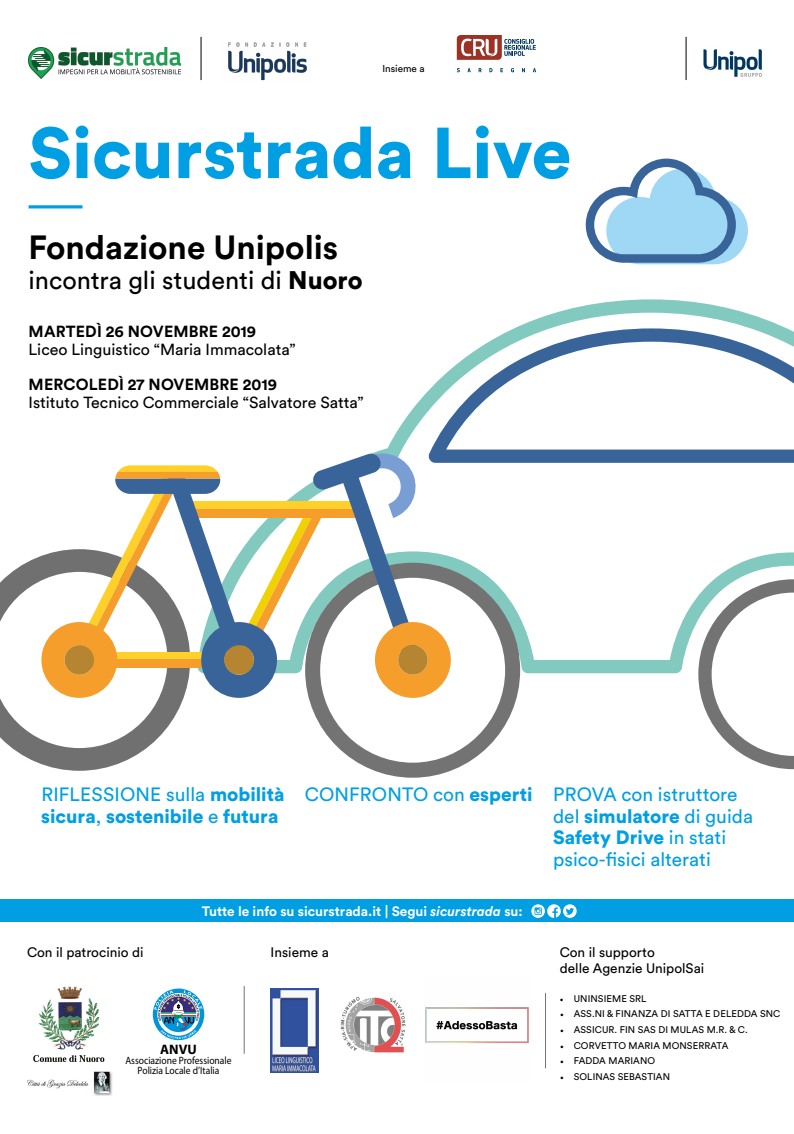
<style>
.page{position:relative;width:794px;height:1134px;background:#fff}
.page>*{position:absolute;margin:0;border:0;box-sizing:border-box;transform-origin:0 0}
.t1{font:900 71.16px "Circular Std";color:#009fe3}
.t2{font:700 33.2px "Circular Std";color:#000}
.t3{font:25.2px "Circular Std";color:#000}
.t4{font:19.08px/21.8px "Circular Std";color:#009fe3}
.t5{font:900 19.08px/21.8px "Circular Std";color:#009fe3}
.t6{font:15.96px "Circular Std";color:#000}
.t7{font:700 15.96px "Circular Std";letter-spacing:.01em;color:#000}
.t8{font:700 13.76px "Myriad Pro";color:#000}
.t9{font:13.68px/15.5px "Circular Std";color:#000}
.t10{font:700 13.6px "Circular Std";color:#fff}
.t11{font:10.6px/10.2px "Myriad Pro";color:#000;text-align:center;scale:.9 1}
.t12{font:9.92px "Circular Std";color:#000}
.t13{font:9.6px "Circular Std";letter-spacing:.01em;color:#000}
.s1{font-weight:900}
.s2{font-weight:400}
.s3{font-style:italic}
.s4{font-family:"Minion Pro"}
</style>
<div class="page">
<svg style="left:153px;top:988px;width:51px;height:52px"></svg>
<svg style="left:154px;top:990px;width:48px;height:49px"></svg>
<svg style="left:385px;top:299px;width:409px;height:374px"></svg>
<svg style="left:698px;top:579px;width:96px;height:190px"></svg>
<svg style="left:308px;top:563px;width:212px;height:215px"></svg>
<svg style="left:428px;top:328px;width:366px;height:135px"></svg>
<svg style="left:0;top:556px;width:184px;height:215px"></svg>
<svg style="left:41px;top:449px;width:410px;height:249px"></svg>
<div style="left:398px;top:645px;width:30px;height:30px;background:#b58531;border-radius:50%"></div>
<svg style="left:586px;top:159px;width:162px;height:105px"></svg>
<hr style="left:29px;top:205px;width:53px;height:3px;background:#009fe3">
<div style="left:0;top:899px;width:794px;height:23px;background:#009fe3"></div>
<svg style="left:531px;top:904px;width:45px;height:14px"></svg>
<hr style="left:244px;top:986px;width:1px;height:68px;background:#737373">
<hr style="left:545px;top:993px;width:1px;height:75px;background:#737373">
<img style="left:27px;top:986px;width:85px;height:110px">
<img style="left:340px;top:997px;width:66px;height:56px">
<img style="left:425px;top:1007px;width:104px;height:36px">
<img style="left:271px;top:988px;width:47px;height:85px">
<img style="left:703px;top:49px;width:59px;height:28px">
<img style="left:28px;top:48px;width:152px;height:31px">
<img style="left:228px;top:42px;width:79px;height:39px">
<hr style="left:685px;top:37px;width:1px;height:43px;background:#000">
<hr style="left:201px;top:37px;width:1px;height:43px;background:#000">
<svg style="left:457px;top:68px;width:3px;height:4px"></svg>
<svg style="left:467px;top:68px;width:4px;height:4px"></svg>
<svg style="left:478px;top:68px;width:3px;height:4px"></svg>
<svg style="left:489px;top:68px;width:3px;height:4px"></svg>
<svg style="left:500px;top:68px;width:3px;height:4px"></svg>
<svg style="left:511px;top:68px;width:3px;height:4px"></svg>
<svg style="left:522px;top:68px;width:3px;height:4px"></svg>
<svg style="left:533px;top:68px;width:3px;height:4px"></svg>
<svg style="left:457px;top:35px;width:79px;height:25px"></svg>
<p class="t12" style="left:382px;top:63px;width:44px">Insieme a</p>
<h1 class="t1" style="left:29px;top:106px;width:544px">Sicurstrada Live</h1>
<h2 class="t2" style="left:29px;top:226px;width:311px">Fondazione Unipolis</h2>
<h3 class="t3" style="left:29px;top:265px;width:335px">incontra gli studenti di <span class="s1">Nuoro</span></h3>
<h3 class="t7" style="left:29px;top:321px;width:229px">MARTEDÌ 26 NOVEMBRE 2019</h3>
<h3 class="t6" style="left:29px;top:340px;width:268px">Liceo Linguistico “Maria Immacolata”</h3>
<h3 class="t7" style="left:29px;top:374px;width:250px">MERCOLEDÌ 27 NOVEMBRE 2019</h3>
<h3 class="t6" style="left:29px;top:392px;width:336px">Istituto Tecnico Commerciale “Salvatore Satta”</h3>
<h3 class="t4" style="left:305px;top:783px;width:229px">CONFRONTO con <span class="s1">esperti</span></h3>
<h3 class="t5" style="left:41px;top:783px;width:245px"><span class="s2">RIFLESSIONE sulla</span> mobilità sicura<span class="s2">,</span> sostenibile <span class="s2">e</span> futura</h3>
<h3 class="t4" style="left:553px;top:783px;width:201px">PROVA con istruttore del <span class="s1">simulatore</span> di guida<br><span class="s1">Safety Drive</span> in stati psico-fisici alterati</h3>
<h3 class="t10" style="left:202px;top:902px;width:322px">Tutte le info su sicurstrada.it | Segui <span class="s3">sicurstrada</span> su:</h3>
<h3 class="t9" style="left:27px;top:945px;width:118px">Con il patrocinio di</h3>
<h3 class="t9" style="left:271px;top:945px;width:60px">Insieme a</h3>
<h3 class="t8" style="left:160px;top:1040px;width:38px">ANVU</h3>
<p class="t11" style="left:125px;top:1055px;width:119px">Associazione Professionale<br>Polizia Locale d’Italia</p>
<h3 class="t9" style="left:560px;top:945px;width:146px">Con il supporto<br>delle Agenzie UnipolSai</h3>
<p class="t13" style="left:560px;top:992px;width:88px"><span class="s4">•</span> UNINSIEME SRL</p>
<p class="t13" style="left:560px;top:1008px;width:222px"><span class="s4">•</span> ASS.NI &amp; FINANZA DI SATTA E DELEDDA SNC</p>
<p class="t13" style="left:560px;top:1024px;width:189px"><span class="s4">•</span> ASSICUR. FIN SAS DI MULAS M.R. &amp; C.</p>
<p class="t13" style="left:560px;top:1039px;width:170px"><span class="s4">•</span> CORVETTO MARIA MONSERRATA</p>
<p class="t13" style="left:560px;top:1055px;width:96px"><span class="s4">•</span> FADDA MARIANO</p>
<p class="t13" style="left:560px;top:1070px;width:111px"><span class="s4">•</span> SOLINAS SEBASTIAN</p>
</div>
